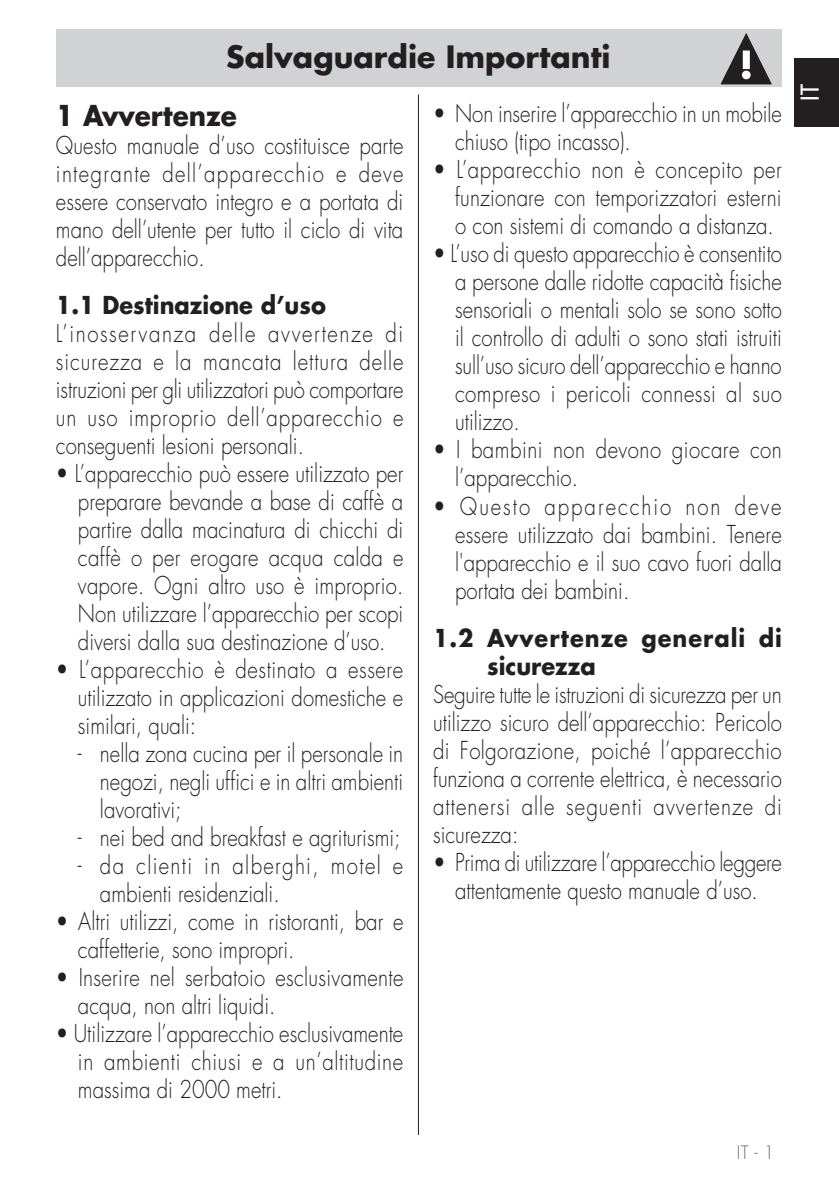
<style>
.page{position:relative;width:839px;height:1192px;background:#fff}
.page>*{position:absolute;margin:0;border:0;box-sizing:border-box;transform-origin:0 0}
.Testo{font:700 30px "Futura Std";color:#231f20}
.testo_tab{font:700 28px "Futura Std";color:#231f20;scale:.94 1}
.testo_tab-2{font:300 24px/28px "Futura Std";color:#231f20;text-align:justify;scale:.85 1}
.testo_tab-3{font:300 24px/28px "Futura Std";letter-spacing:.065em;color:#231f20;scale:.85 1}
.testo_tab-4{font:300 24px/28px "Futura Std";letter-spacing:.025em;color:#231f20;scale:.85 1}
.testo_tab-5{font:700 24px/28px "Futura Std";letter-spacing:.045em;color:#231f20;scale:.94 1}
.testo_tab-6{font:700 24px "Futura Std";color:#231f20;scale:.94 1}
.t1{font:500 24px "Futura Std";color:#fff}
.t2{font:300 18px "Futura Std";color:#6c6d70}
</style>
<div class="page">
<hr style="left:418px;top:94px;width:1px;height:1040px;background:#231f20">
<div style="left:56px;top:29px;width:726px;height:58px;background:#d1d2d4"></div>
<div style="left:794px;top:58px;width:45px;height:68px;background:#231f20"></div>
<svg style="left:720px;top:33px;width:51px;height:51px"></svg>
<p class="Testo" style="left:226px;top:37px;width:386px">Salvaguardie Importanti</p>
<p class="testo_tab" style="left:56px;top:96px;width:194px">1 Avvertenze</p>
<p class="testo_tab-2" style="left:56px;top:131px;width:410px">Questo manuale d’uso costituisce parte integrante dell’apparecchio e deve essere conservato integro e a portata di mano dell’utente per tutto il ciclo di vita dell’apparecchio.</p>
<p class="testo_tab-6" style="left:56px;top:289px;width:289px">1.1 Destinazione d’uso</p>
<p class="testo_tab-2" style="left:56px;top:319px;width:410px">L’inosservanza delle avvertenze di sicurezza e la mancata lettura delle istruzioni per gli utilizzatori può comportare un uso improprio dell’apparecchio e conseguenti lesioni personali.</p>
<p class="testo_tab-2" style="left:78px;top:459px;width:384px;text-indent:-22px">• L’apparecchio può essere utilizzato per preparare bevande a base di caffè a partire dalla macinatura di chicchi di caffè o per erogare acqua calda e vapore. Ogni altro uso è improprio.<br>Non utilizzare l’apparecchio per scopi diversi dalla sua destinazione d’uso.</p>
<p class="testo_tab-2" style="left:78px;top:655px;width:384px;text-indent:-22px">• L’apparecchio è destinato a essere utilizzato in applicazioni domestiche e similari, quali:</p>
<p class="testo_tab-2" style="left:100px;top:739px;width:358px;text-indent:-22px">- nella zona cucina per il personale in negozi, negli uffici e in altri ambienti lavorativi;</p>
<p class="testo_tab-2" style="left:78px;top:823px;width:381px">- nei bed and breakfast e agriturismi;</p>
<p class="testo_tab-3" style="left:100px;top:851px;width:358px;text-indent:-22px">- da clienti in alberghi, motel e ambienti residenziali.</p>
<p class="testo_tab-2" style="left:78px;top:907px;width:384px;text-indent:-22px">• Altri utilizzi, come in ristoranti, bar e caffetterie, sono impropri.</p>
<p class="testo_tab-2" style="left:78px;top:963px;width:384px;text-indent:-22px">• Inserire nel serbatoio esclusivamente acqua, non altri liquidi.</p>
<p class="testo_tab-2" style="left:78px;top:1019px;width:384px;text-indent:-22px">• Utilizzare l’apparecchio esclusivamente in ambienti chiusi e a un’altitudine massima di 2000 metri.</p>
<p class="testo_tab-2" style="left:455px;top:100px;width:386px;text-indent:-22px">• Non inserire l’apparecchio in un mobile chiuso (tipo incasso).</p>
<p class="testo_tab-2" style="left:455px;top:156px;width:386px;text-indent:-22px">• L’apparecchio non è concepito per funzionare con temporizzatori esterni o con sistemi di comando a distanza.</p>
<p class="testo_tab-2" style="left:455px;top:240px;width:386px;text-indent:-22px">• L’uso di questo apparecchio è consentito a persone dalle ridotte capacità fisiche sensoriali o mentali solo se sono sotto il controllo di adulti o sono stati istruiti sull’uso sicuro dell’apparecchio e hanno compreso i pericoli connessi al suo utilizzo.</p>
<p class="testo_tab-4" style="left:455px;top:436px;width:386px;text-indent:-22px">• I bambini non devono giocare con l’apparecchio.</p>
<p class="testo_tab-2" style="left:455px;top:492px;width:386px;text-indent:-22px">• Questo apparecchio non deve essere utilizzato dai bambini. Tenere l'apparecchio e il suo cavo fuori dalla portata dei bambini.</p>
<p class="testo_tab-5" style="left:487px;top:623px;width:315px;text-indent:-54px">1.2 Avvertenze generali di sicurezza</p>
<p class="testo_tab-2" style="left:433px;top:680px;width:412px">Seguire tutte le istruzioni di sicurezza per un utilizzo sicuro dell’apparecchio: Pericolo di Folgorazione, poiché l’apparecchio funziona a corrente elettrica, è necessario attenersi alle seguenti avvertenze di sicurezza:</p>
<p class="testo_tab-2" style="left:433px;top:848px;width:412px;text-align:center">• Prima di utilizzare l’apparecchio leggere attentamente questo manuale d’uso.</p>
<p class="t1" style="left:795px;top:100px;width:18px;rotate:-90deg">IT</p>
<p class="t2" style="left:737px;top:1141px;width:39px">IT - 1</p>
</div>
